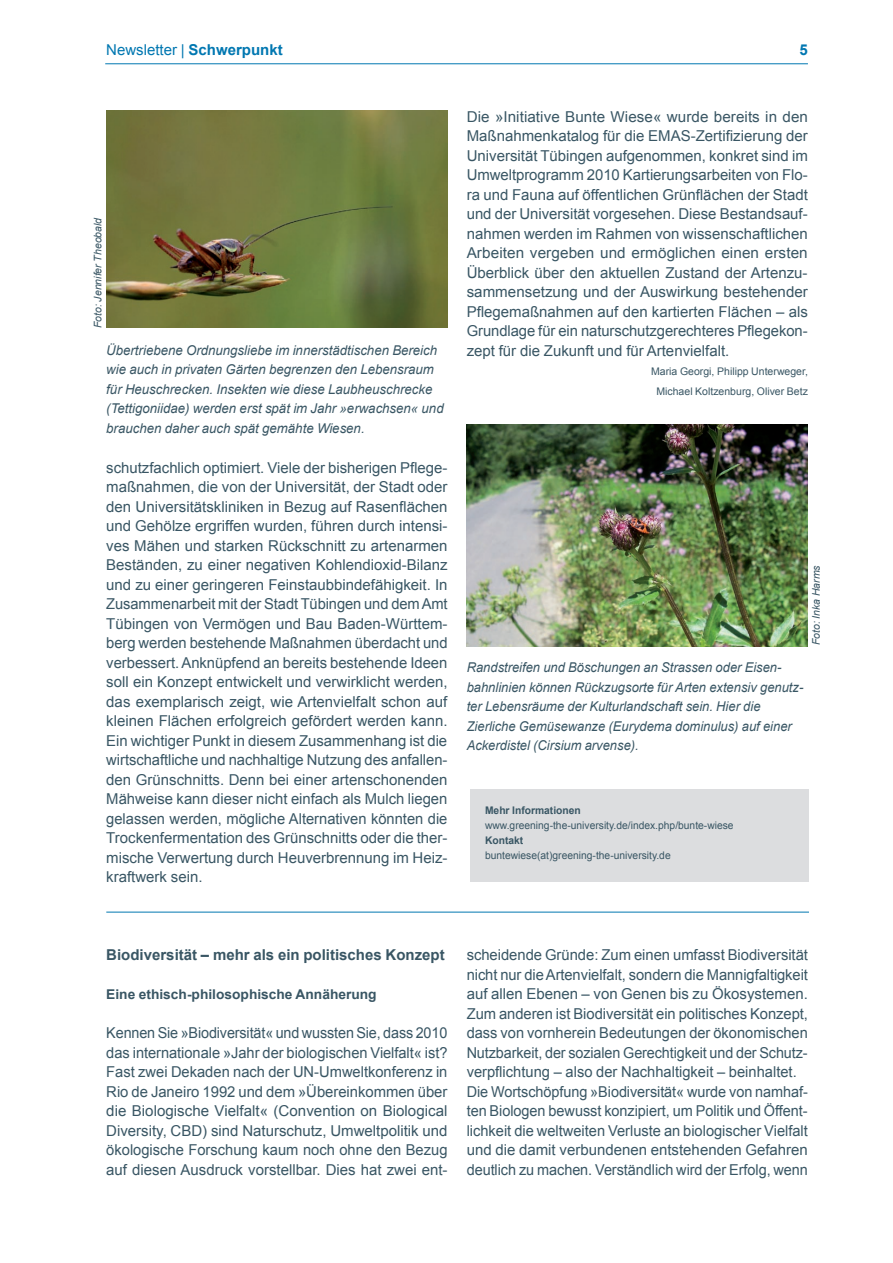
<style>
.page{position:relative;width:893px;height:1263px;background:#fff}
.page>*{position:absolute;margin:0;border:0;box-sizing:border-box;transform-origin:0 0}
.t1{font:15px/19.5px "Arial";color:#395664;text-align:justify}
.t2{font:15px/19.5px "Arial";color:#395664;text-align:justify;scale:.96 1}
.t3{font:700 15px "Arial";color:#395664}
.t4{font:15px "Arial";color:#0077b1}
.t5{font:700 15px "Arial";color:#0077b1}
.t6{font:italic 13.5px/19.5px "Arial";color:#395664}
.t7{font:italic 13.5px/19.5px "Arial";color:#395664;scale:.96 1}
.t8{font:700 13.5px "Arial";color:#395664}
.t9{font:10.5px/19.5px "Arial";color:#395664;text-align:center}
.t10{font:italic 10.5px "Arial";color:#395664}
.t11{font:700 10.5px "Arial";color:#395664}
.s1{font-weight:700}
</style>
<div class="page">
<hr style="left:105px;top:63px;width:703px;height:1px;background:#0077b1">
<div style="left:470px;top:789px;width:338px;height:93px;background:#dcdddf"></div>
<img style="left:106px;top:110px;width:342px;height:218px">
<img style="left:467px;top:425px;width:341px;height:222px">
<hr style="left:106px;top:912px;width:703px;height:1px;background:#0077b1">
<p class="t4" style="left:106px;top:42px;width:178px">Newsletter | <span class="s1">Schwerpunkt</span></p>
<p class="t5" style="left:800px;top:42px;width:10px">5</p>
<p class="t10" style="left:92px;top:328px;width:112px;rotate:-90deg">Foto: Jennifer Theobald</p>
<p class="t6" style="left:106px;top:340px;width:339px">Übertriebene Ordnungsliebe im innerstädtischen Bereich wie auch in privaten Gärten begrenzen den Lebensraum für Heuschrecken. Insekten wie diese Laubheuschrecke (Tettigoniidae) werden erst spät im Jahr »erwachsen« und brauchen daher auch spät gemähte Wiesen.</p>
<p class="t1" style="left:106px;top:458px;width:343px">schutzfachlich optimiert. Viele der bisherigen Pflege&shy;maßnahmen, die von der Universität, der Stadt oder den Universitätskliniken in Bezug auf Rasenflächen und Gehölze ergriffen wurden, führen durch intensi&shy;ves Mähen und starken Rückschnitt zu artenarmen Beständen, zu einer negativen Kohlendioxid-Bilanz und zu einer geringeren Feinstaubbindefähigkeit. In Zusammenarbeit mit der Stadt Tübingen und dem Amt Tübingen von Vermögen und Bau Baden-Württem&shy;berg werden bestehende Maßnahmen überdacht und verbessert. Anknüpfend an bereits bestehende Ideen soll ein Konzept entwickelt und verwirklicht werden, das exemplarisch zeigt, wie Artenvielfalt schon auf kleinen Flächen erfolgreich gefördert werden kann.<br>Ein wichtiger Punkt in diesem Zusammenhang ist die wirtschaftliche und nachhaltige Nutzung des anfallen&shy;den Grünschnitts. Denn bei einer artenschonenden Mähweise kann dieser nicht einfach als Mulch liegen gelassen werden, mögliche Alternativen könnten die Trockenfermentation des Grünschnitts oder die ther&shy;mische Verwertung durch Heuverbrennung im Heiz&shy;kraftwerk sein.</p>
<p class="t1" style="left:467px;top:107px;width:343px">Die »Initiative Bunte Wiese« wurde bereits in den Maßnahmenkatalog für die EMAS-Zertifizierung der Universität Tübingen aufgenommen, konkret sind im Umweltprogramm 2010 Kartierungsarbeiten von Flo&shy;ra und Fauna auf öffentlichen Grünflächen der Stadt und der Universität vorgesehen. Diese Bestandsauf&shy;nahmen werden im Rahmen von wissenschaftlichen Arbeiten vergeben und ermöglichen einen ersten Überblick über den aktuellen Zustand der Artenzu&shy;sammensetzung und der Auswirkung bestehender Pflegemaßnahmen auf den kartierten Flächen – als Grundlage für ein naturschutzgerechteres Pflegekon&shy;zept für die Zukunft und für Artenvielfalt.</p>
<p class="t9" style="left:651px;top:362px;width:158px">Maria Georgi, Philipp Unterweger,<br>Michael Koltzenburg, Oliver Betz</p>
<p class="t7" style="left:467px;top:657px;width:352px">Randstreifen und Böschungen an Strassen oder Eisen&shy;bahnlinien können Rückzugsorte für Arten extensiv genutz&shy;ter Lebensräume der Kulturlandschaft sein. Hier die Zierliche Gemüsewanze (Eurydema dominulus) auf einer Ackerdistel (Cirsium arvense).</p>
<p class="t10" style="left:810px;top:645px;width:81px;rotate:-90deg">Foto: Inka Harms</p>
<p class="t11" style="left:485px;top:804px;width:97px">Mehr Informationen</p>
<p class="t9" style="left:485px;top:815px;width:250px">www.greening-the-university.de/index.php/bunte-wiese</p>
<p class="t11" style="left:485px;top:834px;width:40px">Kontakt</p>
<p class="t9" style="left:485px;top:845px;width:187px">buntewiese(at)greening-the-university.de</p>
<p class="t3" style="left:106px;top:946px;width:340px">Biodiversität – mehr als ein politisches Konzept</p>
<p class="t8" style="left:106px;top:987px;width:272px">Eine ethisch-philosophische Annäherung</p>
<p class="t2" style="left:106px;top:1023px;width:357px">Kennen Sie »Biodiversität« und wussten Sie, dass 2010 das internationale »Jahr der biologischen Vielfalt« ist?<br>Fast zwei Dekaden nach der UN-Umweltkonferenz in Rio de Janeiro 1992 und dem »Übereinkommen über die Biologische Vielfalt« (Convention on Biological Diversity, CBD) sind Naturschutz, Umweltpolitik und ökologische Forschung kaum noch ohne den Bezug auf diesen Ausdruck vorstellbar. Dies hat zwei ent-</p>
<p class="t1" style="left:467px;top:945px;width:343px;text-align:left">scheidende Gründe: Zum einen umfasst Biodiversität nicht nur die Artenvielfalt, sondern die Mannigfaltigkeit auf allen Ebenen – von Genen bis zu Ökosystemen.<br>Zum anderen ist Biodiversität ein politisches Konzept, dass von vornherein Bedeutungen der ökonomischen Nutzbarkeit, der sozialen Gerechtigkeit und der Schutz&shy;verpflichtung – also der Nachhaltigkeit – beinhaltet.<br>Die Wortschöpfung »Biodiversität« wurde von namhaf&shy;ten Biologen bewusst konzipiert, um Politik und Öffent&shy;lichkeit die weltweiten Verluste an biologischer Vielfalt und die damit verbundenen entstehenden Gefahren deutlich zu machen. Verständlich wird der Erfolg, wenn</p>
</div>
